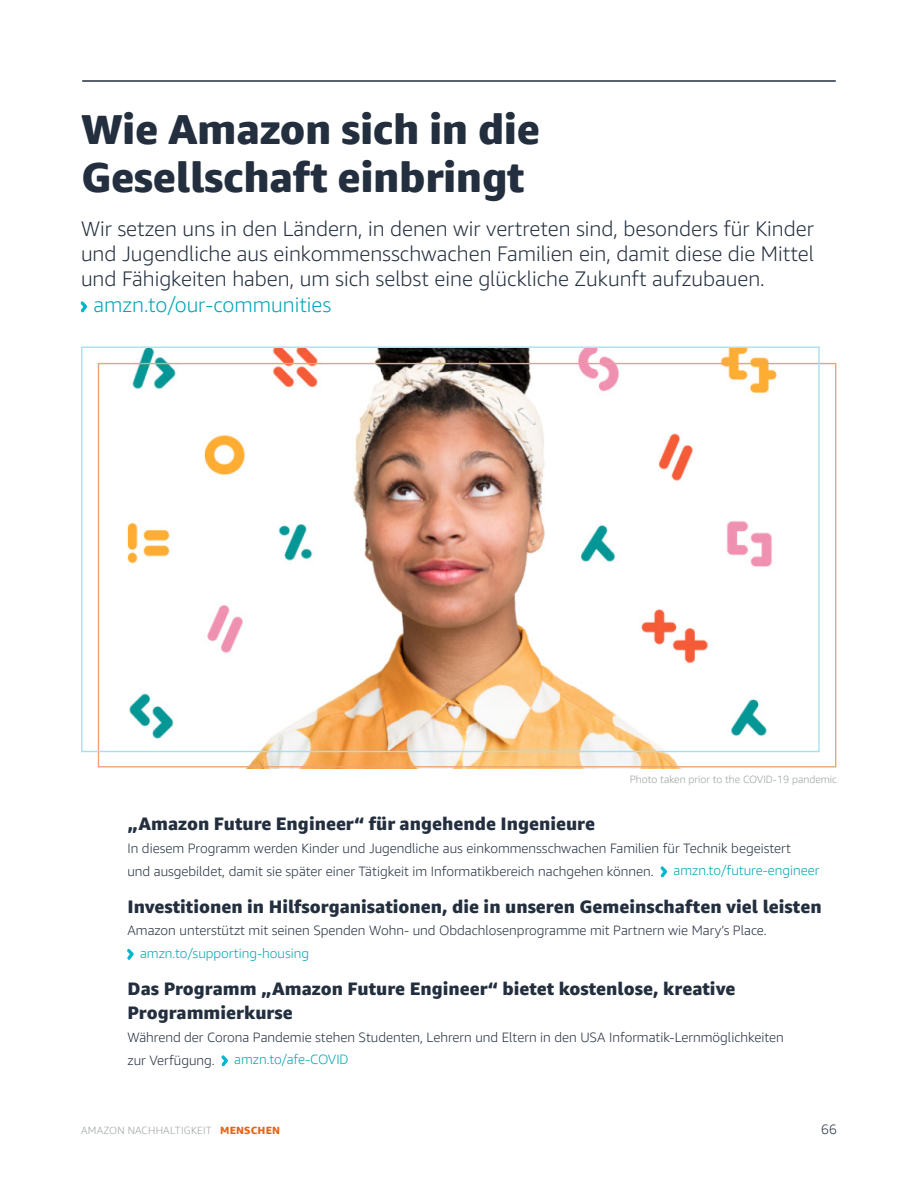
<style>
.page{position:relative;width:918px;height:1188px;background:#fff}
.page>*{position:absolute;margin:0;border:0;box-sizing:border-box;transform-origin:0 0}
.t1{font:800 42px/48px "Amazon Ember Display";letter-spacing:-.01em;color:#232f3e}
.t2{font:300 21px/25.5px "Amazon Ember";color:#232f3e;text-align:justify}
.t3{font:300 21px "Amazon Ember";color:#00a4b4}
.t4{font:800 18px/24px "Amazon Ember";color:#232f3e}
.t5{font:300 13.5px/22.5px "Amazon Ember";color:#232f3e}
.t6{font:300 13.5px "Amazon Ember";color:#00a4b4}
.t7{font:300 10.5px "Amazon Ember";color:#98a0a0}
.t8{font:300 10.5px "Amazon Ember Display";letter-spacing:.02em;color:#98a0a0}
.s1{font-weight:800;color:#e3661b}
</style>
<div class="page">
<hr style="left:82px;top:80px;width:754px;height:2px;background:#232f3e">
<svg style="left:81px;top:301px;width:6px;height:11px"></svg>
<img style="left:91px;top:349px;width:737px;height:419px">
<svg style="left:661px;top:866px;width:6px;height:11px"></svg>
<svg style="left:127px;top:949px;width:7px;height:11px"></svg>
<svg style="left:221px;top:1055px;width:7px;height:11px"></svg>
<h1 class="t1" style="left:81px;top:106px;width:461px">Wie Amazon sich in die<br>Gesellschaft einbringt</h1>
<h2 class="t2" style="left:81px;top:215px;width:734px">Wir setzen uns in den Ländern, in denen wir vertreten sind, besonders für Kinder und Jugendliche aus einkommensschwachen Familien ein, damit diese die Mittel und Fähigkeiten haben, um sich selbst eine glückliche Zukunft aufzubauen.</h2>
<h2 class="t3" style="left:94px;top:292px;width:239px">amzn.to/our-communities</h2>
<p class="t7" style="left:630px;top:773px;width:209px">Photo taken prior to the COVID-19 pandemic</p>
<h3 class="t4" style="left:128px;top:812px;width:469px">„Amazon Future Engineer“ für angehende Ingenieure</h3>
<p class="t5" style="left:128px;top:837px;width:665px">In diesem Programm werden Kinder und Jugendliche aus einkommensschwachen Familien für Technik begeistert und ausgebildet, damit sie später einer Tätigkeit im Informatikbereich nachgehen können.</p>
<p class="t6" style="left:673px;top:862px;width:147px">amzn.to/future-engineer</p>
<h3 class="t4" style="left:128px;top:895px;width:696px">Investitionen in Hilfsorganisationen, die in unseren Gemeinschaften viel leisten</h3>
<p class="t5" style="left:128px;top:920px;width:641px">Amazon unterstützt mit seinen Spenden Wohn- und Obdachlosenprogramme mit Partnern wie Mary’s Place.</p>
<p class="t6" style="left:140px;top:945px;width:170px">amzn.to/supporting-housing</p>
<h3 class="t4" style="left:128px;top:977px;width:609px">Das Programm „Amazon Future Engineer“ bietet kostenlose, kreative<br>Programmierkurse</h3>
<p class="t5" style="left:128px;top:1026px;width:658px">Während der Corona Pandemie stehen Studenten, Lehrern und Eltern in den USA Informatik-Lernmöglichkeiten zur Verfügung.</p>
<p class="t6" style="left:234px;top:1051px;width:116px">amzn.to/afe-COVID</p>
<p class="t8" style="left:81px;top:1124px;width:200px">AMAZON NACHHALTIGKEIT <span class="s1">MENSCHEN</span></p>
<p class="t5" style="left:821px;top:1118px;width:17px">66</p>
</div>
